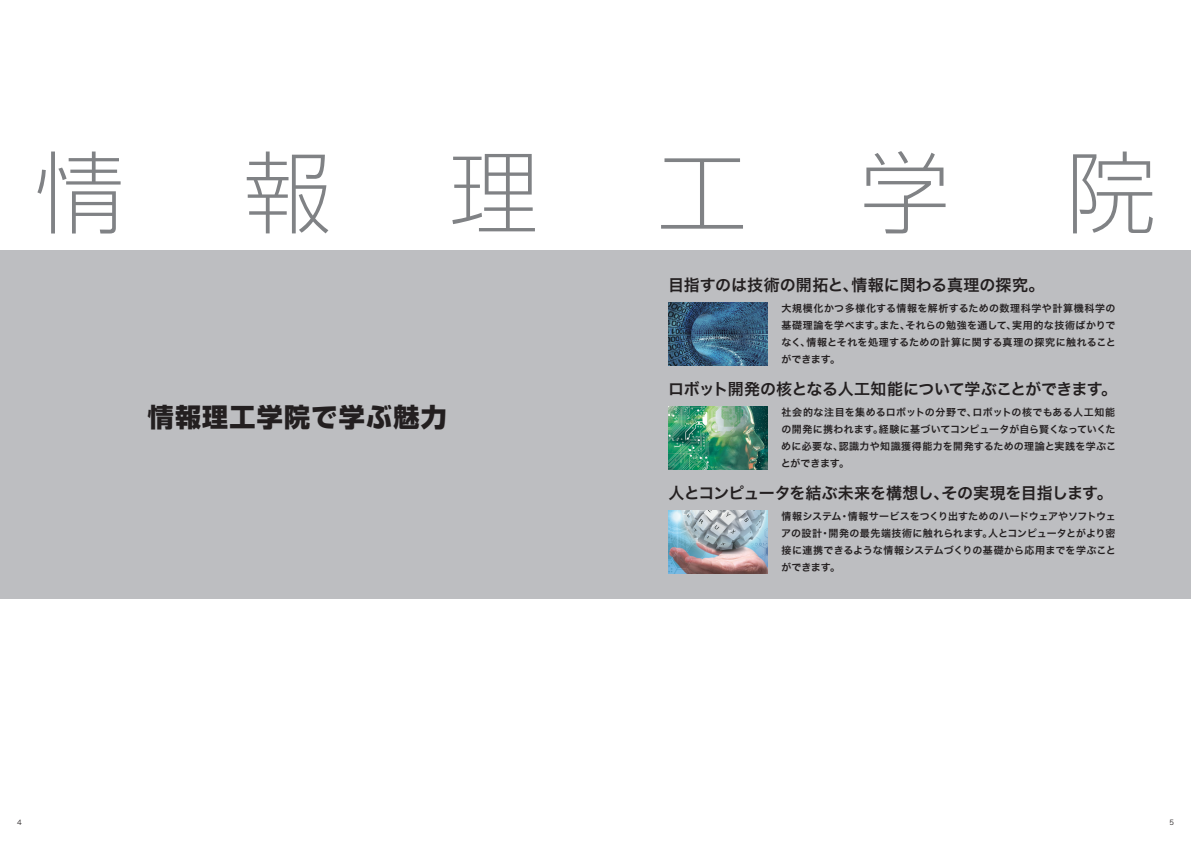
<style>
.page{position:relative;width:1191px;height:842px;background:#fff}
.page>*{position:absolute;margin:0;border:0;box-sizing:border-box;transform-origin:0 0}
.t1{font:300 expanded 90px "Shin Go Pro";color:#808285}
.t2{font:800 26px "Shin Go Pro";letter-spacing:.05em;color:#231f20}
.t3{font:16px "Hira Kaku Pro W6";letter-spacing:-.015em;color:#231f20}
.t4{font:16px "Hira Kaku Pro W6";letter-spacing:-.035em;color:#231f20}
.t5{font:16px "Hira Kaku Pro W6";letter-spacing:.005em;color:#231f20}
.t6{font:10px/17px "Hira Kaku Pro W6";letter-spacing:.02em;color:#231f20;text-align:justify}
.t7{font:7px "Hira Kaku Pro W3";color:#231f20}
</style>
<div class="page">
<div style="left:0;top:250px;width:1191px;height:349px;background:#bdbec1"></div>
<img style="left:668px;top:303px;width:100px;height:62px">
<img style="left:668px;top:407px;width:100px;height:62px">
<img style="left:668px;top:511px;width:100px;height:62px">
<h1 class="t1" style="left:35px;top:119px;width:91px">情</h1>
<h1 class="t1" style="left:243px;top:119px;width:92px">報</h1>
<h1 class="t1" style="left:449px;top:119px;width:91px">理</h1>
<h1 class="t1" style="left:657px;top:119px;width:91px">工</h1>
<h1 class="t1" style="left:860px;top:119px;width:91px">学</h1>
<h1 class="t1" style="left:1066px;top:119px;width:91px">院</h1>
<h3 class="t5" style="left:668px;top:271px;width:378px">目指すのは技術の開拓と、情報に関わる真理の探究。</h3>
<p class="t6" style="left:781px;top:299px;width:336px">大規模化かつ多様化する情報を解析するための数理科学や計算機科学の基礎理論を学べます。また、それらの勉強を通して、実用的な技術ばかりでなく、情報とそれを処理するための計算に関する真理の探究に触れることができます。</p>
<h2 class="t2" style="left:148px;top:397px;width:301px">情報理工学院で学ぶ魅力</h2>
<h3 class="t4" style="left:668px;top:375px;width:450px">ロボット開発の核となる人工知能について学ぶことができます。</h3>
<p class="t6" style="left:780px;top:403px;width:337px">社会的な注目を集めるロボットの分野で、ロボットの核でもある人工知能の開発に携われます。経験に基づいてコンピュータが自ら賢くなっていくために必要な、認識力や知識獲得能力を開発するための理論と実践を学ぶことができます。</p>
<h3 class="t3" style="left:668px;top:479px;width:445px">人とコンピュータを結ぶ未来を構想し、その実現を目指します。</h3>
<p class="t6" style="left:781px;top:507px;width:336px">情報システム・情報サービスをつくり出すためのハードウェアやソフトウェアの設計・開発の最先端技術に触れられます。人とコンピュータとがより密接に連携できるような情報システムづくりの基礎から応用までを学ぶことができます。</p>
<p class="t7" style="left:17px;top:816px;width:6px">4</p>
<p class="t7" style="left:1169px;top:816px;width:6px">5</p>
</div>
